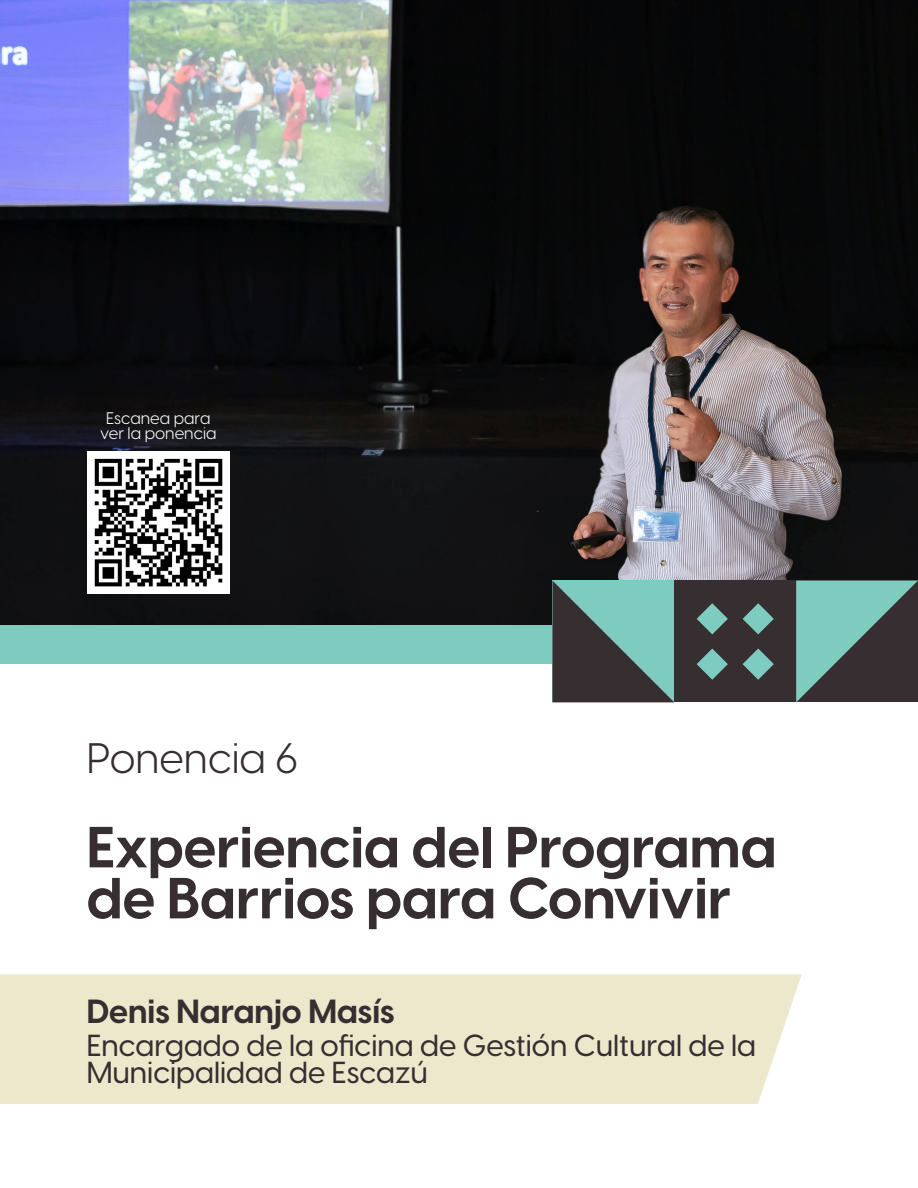
<style>
.page{position:relative;width:918px;height:1188px;background:#fff}
.page>*{position:absolute;margin:0;border:0;box-sizing:border-box;transform-origin:0 0}
.t1{font:700 57px/51px "Visby CF";color:#362e30}
.t2{font:42px "Visby CF";color:#362e30}
.t3{font:700 33px "Visby CF";color:#362e30}
.t4{font:500 30px/27px "Visby CF";color:#362e30}
.t5{font:16.5px/15px "Visby CF";color:#fff;text-align:center}
</style>
<div class="page">
<img style="left:0;top:0;width:918px;height:626px">
<div style="left:0;top:974px;width:802px;height:130px;background:#ede8cc"></div>
<div style="left:0;top:626px;width:564px;height:38px;background:#7dccbf"></div>
<svg style="left:552px;top:581px;width:122px;height:121px"></svg>
<svg style="left:796px;top:581px;width:122px;height:121px"></svg>
<div style="left:674px;top:581px;width:122px;height:121px;background:#362e30"></div>
<svg style="left:697px;top:603px;width:31px;height:31px"></svg>
<svg style="left:743px;top:603px;width:31px;height:31px"></svg>
<svg style="left:697px;top:649px;width:31px;height:31px"></svg>
<svg style="left:743px;top:649px;width:31px;height:31px"></svg>
<img style="left:87px;top:452px;width:142px;height:142px">
<p class="t5" style="left:100px;top:409px;width:118px">Escanea para ver la ponencia</p>
<h2 class="t2" style="left:87px;top:727px;width:213px">Ponencia 6</h2>
<h1 class="t1" style="left:87px;top:818px;width:691px">Experiencia del Programa de Barrios para Convivir</h1>
<p class="t3" style="left:87px;top:986px;width:309px">Denis Naranjo Masís</p>
<p class="t4" style="left:87px;top:1030px;width:671px">Encargado de la oficina de Gestión Cultural de la<br>Municipalidad de Escazú</p>
</div>
